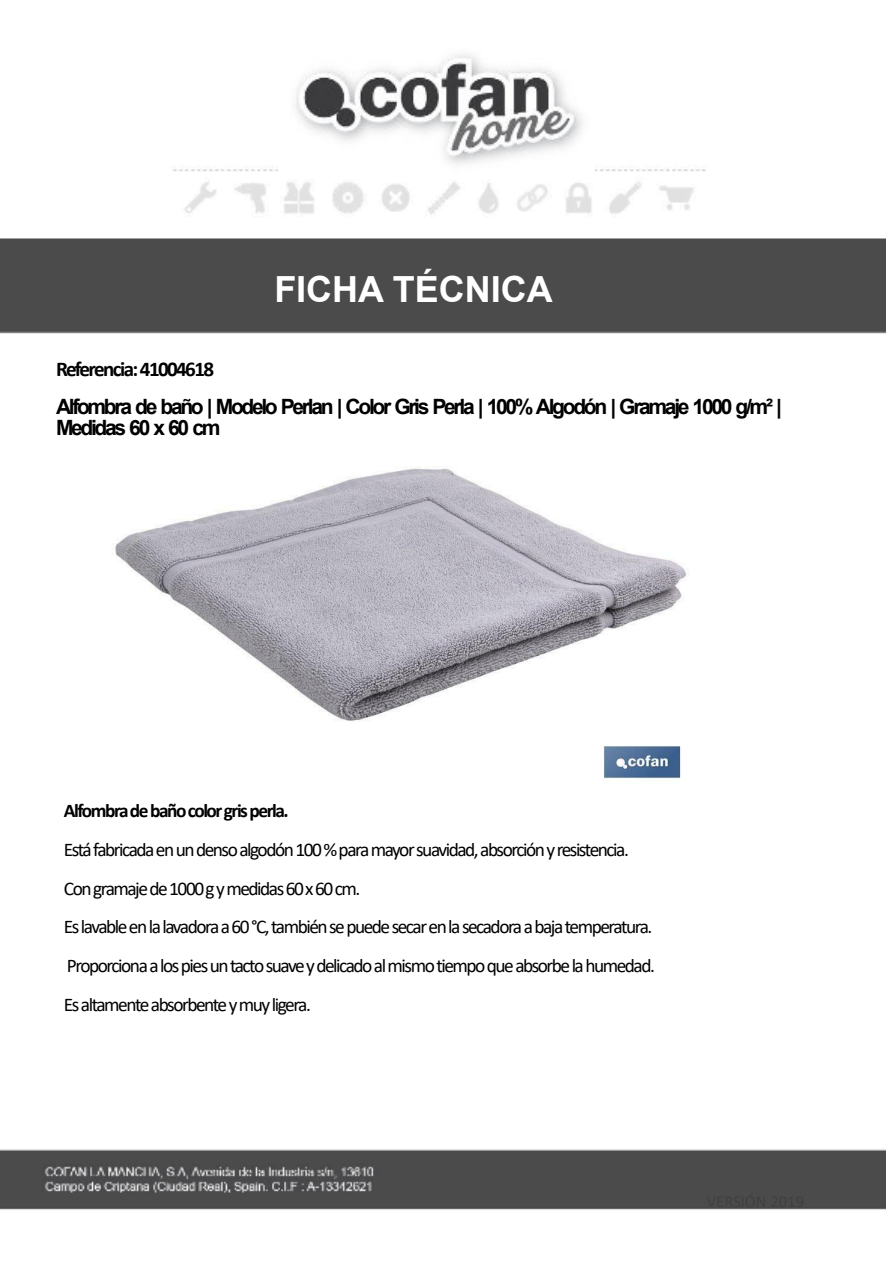
<style>
.page{position:relative;width:894px;height:1264px;background:#fff}
.page>*{position:absolute;margin:0;border:0;box-sizing:border-box;transform-origin:0 0}
.t1{font:700 36px "Arial";color:#fff}
.t2{font:700 21px/21px "Arial";letter-spacing:-.11em;color:#000}
.t3{font:700 21px "Calibri";letter-spacing:-.075em;color:#000}
.t4{font:19.35px/38.7px "Calibri";letter-spacing:-.075em;color:#000}
.t5{font:700 19.35px "Calibri";letter-spacing:-.075em;color:#000}
</style>
<div class="page">
<img style="left:0;top:169px;width:885px;height:1041px">
<img style="left:93px;top:389px;width:615px;height:410px">
<img style="left:278px;top:54px;width:316px;height:125px">
<h1 class="t1" style="left:274px;top:276px;width:280px">FICHA TÉCNICA</h1>
<p class="t3" style="left:56px;top:360px;width:160px">Referencia: 41004618</p>
<p class="t2" style="left:56px;top:398px;width:727px">Alfombra de baño | Modelo Perlan | Color Gris Perla | 100% Algodón | Gramaje 1000 g/m² |<br>Medidas 60 x 60 cm</p>
<p class="t5" style="left:64px;top:802px;width:226px">Alfombra de baño color gris perla.</p>
<p class="t4" style="left:64px;top:831px;width:592px">Está fabricada en un denso algodón 100 % para mayor suavidad, absorción y resistencia.<br>Con gramaje de 1000 g y medidas 60 x 60 cm.<br>Es lavable en la lavadora a 60 °C, también se puede secar en la secadora a baja temperatura.<br>Proporciona a los pies un tacto suave y delicado al mismo tiempo que absorbe la humedad.<br>Es altamente absorbente y muy ligera.</p>
</div>
